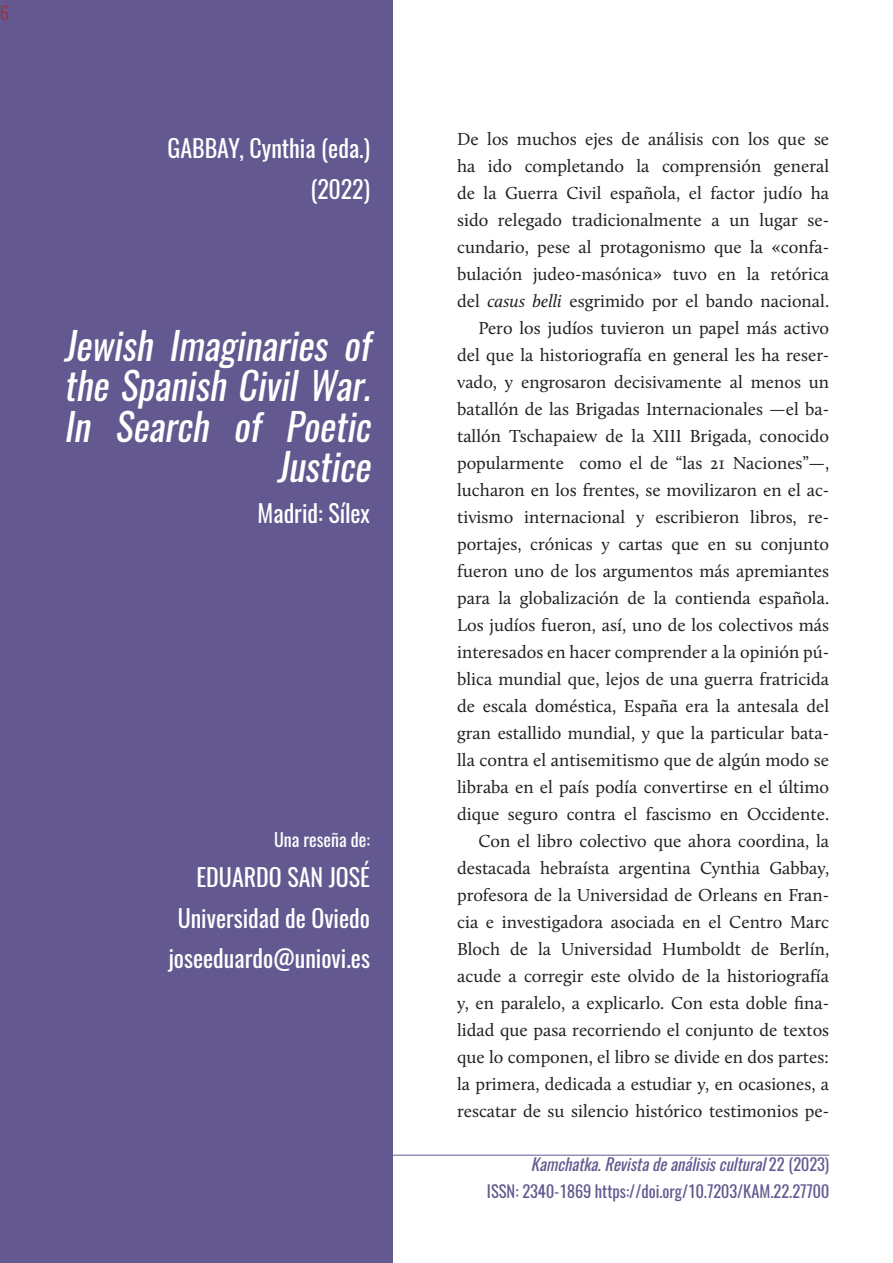
<style>
.page{position:relative;width:893px;height:1263px;background:#fff}
.page>*{position:absolute;margin:0;border:0;box-sizing:border-box;transform-origin:0 0}
.Portada_Reseña{font:italic 37.5px/40.5px "Oswald";color:#fff;text-align:right}
.Portada_Reseña-2{font:24px "Oswald";color:#fff}
.Kamchatka_reseña_cue{font:18px/27px "Calluna";color:#231f20;text-align:justify}
.Cuerpo_RESEÑA_inicia{font:18px/27px "Calluna";color:#231f20;text-align:justify}
.Portada_Reseña-3{font:18px "Oswald";color:#fff}
.t1{font:300 18px "Oswald";color:#a12c31}
.Portada_Reseña-4{font:16.5px "Oswald";color:#635990}
.Portada_Reseña-5{font:italic 16.5px "Oswald";color:#635990}
.s1{font-style:italic}
.s2{font-style:normal}
</style>
<div class="page">
<hr style="left:94px;top:1155px;width:735px;height:1px;background:#635990">
<div style="left:0;top:0;width:392px;height:1263px;background:#635990"></div>
<p class="t1" style="left:0;top:0;width:10px">6</p>
<p class="Portada_Reseña-2" style="left:167px;top:132px;width:204px">GABBAY, Cynthia (eda.)</p>
<p class="Portada_Reseña-2" style="left:310px;top:172px;width:61px">(2022)</p>
<p class="Portada_Reseña" style="left:64px;top:325px;width:316px">Jewish Imaginaries of the Spanish Civil War.<br>In Search of Poetic<br>Justice</p>
<p class="Portada_Reseña-2" style="left:258px;top:496px;width:114px">Madrid: Sílex</p>
<p class="Portada_Reseña-3" style="left:274px;top:827px;width:97px">Una reseña de:</p>
<p class="Portada_Reseña-2" style="left:197px;top:861px;width:175px">EDUARDO SAN JOSÉ</p>
<p class="Portada_Reseña-2" style="left:178px;top:901px;width:194px">Universidad de Oviedo</p>
<p class="Portada_Reseña-2" style="left:168px;top:942px;width:203px">joseeduardo@uniovi.es</p>
<p class="Cuerpo_RESEÑA_inicia" style="left:457px;top:125px;width:374px">De los muchos ejes de análisis con los que se ha ido completando la comprensión general de la Guerra Civil española, el factor judío ha sido relegado tradicionalmente a un lugar se&shy;cundario, pese al protagonismo que la «confa&shy;bulación judeo-masónica» tuvo en la retórica del <span class="s1">casus belli</span> esgrimido por el bando nacional.</p>
<p class="Kamchatka_reseña_cue" style="left:457px;top:314px;width:374px;text-indent:21px">Pero los judíos tuvieron un papel más activo del que la historiografía en general les ha reser&shy;vado, y engrosaron decisivamente al menos un batallón de las Brigadas Internacionales —el ba&shy;tallón Tschapaiew de la XIII Brigada, conocido popularmente como el de “las 21 Naciones”—, lucharon en los frentes, se movilizaron en el ac&shy;tivismo internacional y escribieron libros, re&shy;portajes, crónicas y cartas que en su conjunto fueron uno de los argumentos más apremiantes para la globalización de la contienda española.<br>Los judíos fueron, así, uno de los colectivos más interesados en hacer comprender a la opinión pú&shy;blica mundial que, lejos de una guerra fratricida de escala doméstica, España era la antesala del gran estallido mundial, y que la particular bata&shy;lla contra el antisemitismo que de algún modo se libraba en el país podía convertirse en el último dique seguro contra el fascismo en Occidente.</p>
<p class="Kamchatka_reseña_cue" style="left:457px;top:827px;width:374px;text-indent:21px">Con el libro colectivo que ahora coordina, la destacada hebraísta argentina Cynthia Gabbay, profesora de la Universidad de Orleans en Fran&shy;cia e investigadora asociada en el Centro Marc Bloch de la Universidad Humboldt de Berlín, acude a corregir este olvido de la historiografía y, en paralelo, a explicarlo. Con esta doble fina&shy;lidad que pasa recorriendo el conjunto de textos que lo componen, el libro se divide en dos partes: la primera, dedicada a estudiar y, en ocasiones, a rescatar de su silencio histórico testimonios pe-</p>
<p class="Portada_Reseña-5" style="left:531px;top:1153px;width:300px">Kamchatka.Revistadeanálisiscultural<span class="s2">2 2 ( 2 0 2 3 )</span></p>
<p class="Portada_Reseña-4" style="left:487px;top:1180px;width:344px">ISSN: 2340-1869 https://doi.org/10.7203/KAM.22.27700</p>
</div>
